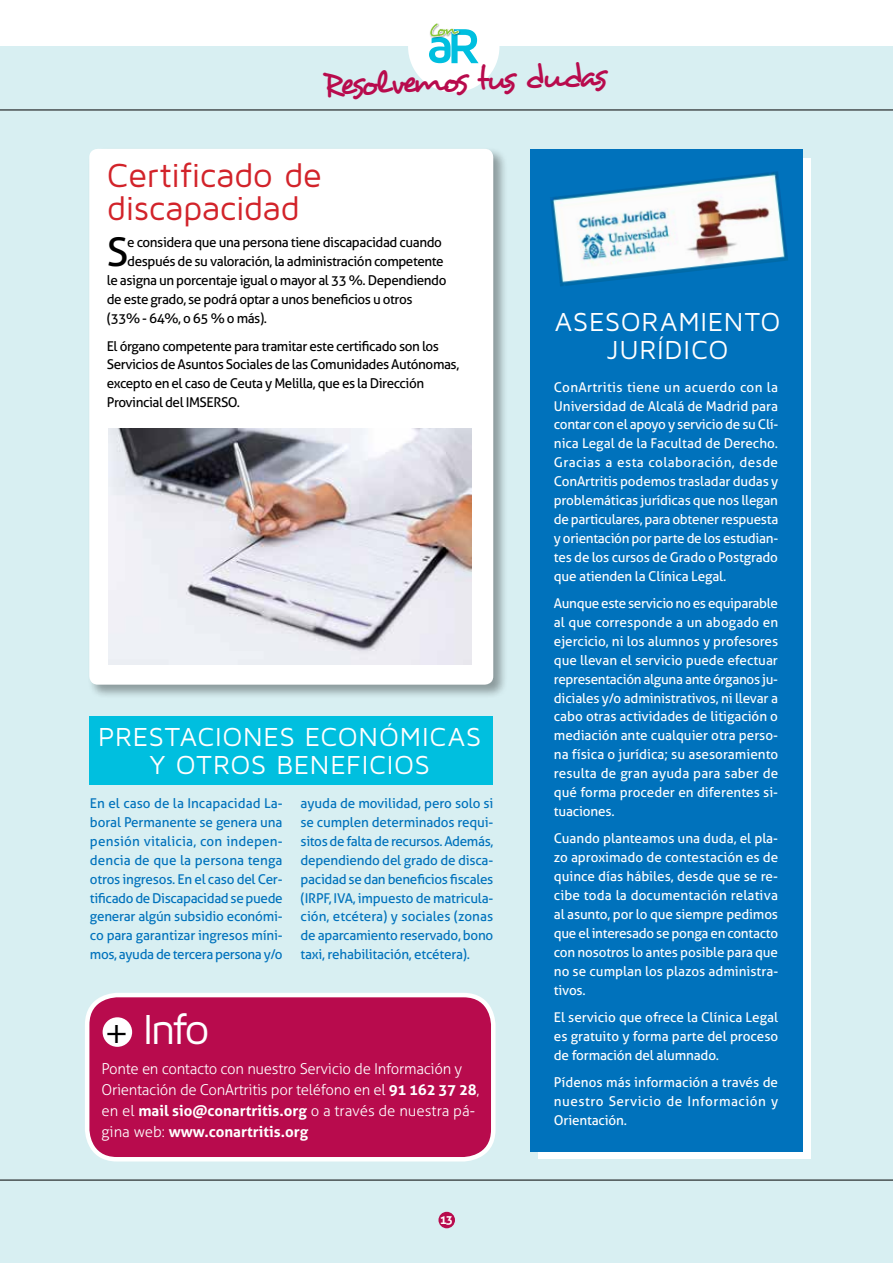
<style>
.page{position:relative;width:893px;height:1263px;background:#fff}
.page>*{position:absolute;margin:0;border:0;box-sizing:border-box;transform-origin:0 0}
.t1{font:43.5px "Maven Pro";color:#fff}
.t2{font:39.75px "Aller";color:#000}
.t3{font:36px "Helvetica Neue";color:#000}
.t4{font:34.5px/33px "Maven Pro";color:#d2232a}
.t5{font:33.75px "Desyrel";color:#b80b4d}
.t6{font:27px/28.5px "Maven Pro";letter-spacing:.03em;color:#fff;text-align:center}
.t7{font:300 15px/21px "Aller";letter-spacing:-.02em;color:#fff}
.t8{font:13.5px/18.9px "Aller";letter-spacing:-.01em;color:#fff;text-align:justify}
.t9{font:13.5px/18.9px "Aller";letter-spacing:-.02em;color:#0072bc;text-align:justify}
.t10{font:13.5px/18.9px "Aller";letter-spacing:-.03em;color:#000}
.t11{font:700 12px "Aller";color:#fff}
.s1{font-weight:700}
</style>
<div class="page">
<div style="left:0;top:47px;width:893px;height:1216px;background:#d8eff2"></div>
<hr style="left:0;top:1180px;width:893px;height:1px;background:#000">
<hr style="left:0;top:110px;width:893px;height:1px;background:#000">
<div style="left:87px;top:147px;width:421px;height:552px;background:#000;opacity:.35"></div>
<div style="left:89px;top:149px;width:404px;height:536px;background:#fff;border-radius:9px"></div>
<div style="left:89px;top:716px;width:404px;height:68px;background:#00bfdf"></div>
<img style="left:109px;top:428px;width:362px;height:236px">
<div style="left:408px;top:1px;width:91px;height:91px;background:#fff;border-radius:50%"></div>
<svg style="left:429px;top:23px;width:50px;height:40px"></svg>
<div style="left:538px;top:158px;width:272px;height:1001px;background:#fff"></div>
<div style="left:530px;top:149px;width:273px;height:1003px;background:#0072bc"></div>
<div style="left:438px;top:1212px;width:17px;height:16px;background:#b80b4d;border-radius:50%"></div>
<div style="left:87px;top:995px;width:406px;height:164px;background:#b80b4d;border-radius:30px"></div>
<div style="left:85px;top:993px;width:410px;height:168px;border:4px solid #fff;border-radius:30px"></div>
<div style="left:103px;top:1017px;width:29px;height:30px;background:#fff;border-radius:50%"></div>
<img style="left:550px;top:171px;width:238px;height:115px">
<h3 class="t5" style="left:322px;top:63px;width:285px;rotate:-2deg">Resol vemos tus dudas</h3>
<h3 class="t4" style="left:107px;top:158px;width:217px">CERTIFICADO DE<br>DISCAPACIDAD</h3>
<h2 class="t2" style="left:107px;top:228px;width:23px">S</h2>
<p class="t10" style="left:127px;top:233px;width:316px">e considera que una persona tiene discapacidad cuando</p>
<p class="t10" style="left:127px;top:252px;width:318px">después de su valoración, la administración competente</p>
<p class="t10" style="left:107px;top:271px;width:341px">le asigna un porcentaje igual o mayor al 33 %. Dependiendo</p>
<p class="t10" style="left:107px;top:290px;width:307px">de este grado, se podrá optar a unos beneficios u otros</p>
<p class="t10" style="left:107px;top:309px;width:162px">(33% - 64%, o 65 % o más).</p>
<p class="t10" style="left:107px;top:336px;width:354px">El órgano competente para tramitar este certificado son los Servicios de Asuntos Sociales de las Comunidades Autónomas, excepto en el caso de Ceuta y Melilla, que es la Dirección Provincial del IMSERSO.</p>
<h3 class="t6" style="left:98px;top:721px;width:385px">PRESTACIONES ECONÓM ICAS<br>Y OTROS BENEFICIOS</h3>
<p class="t9" style="left:90px;top:794px;width:194px">En el caso de la Incapacidad La&shy;boral Permanente se genera una pensión vitalicia, con indepen&shy;dencia de que la persona tenga otros ingresos. En el caso del Cer&shy;tificado de Discapacidad se puede generar algún subsidio económi&shy;co para garantizar ingresos míni&shy;mos, ayuda de tercera persona y/o</p>
<p class="t9" style="left:301px;top:794px;width:194px">ayuda de movilidad, pero solo si se cumplen determinados requi&shy;sitos de falta de recursos. Además, dependiendo del grado de disca&shy;pacidad se dan beneficios fiscales (IRPF, IVA, impuesto de matricula&shy;ción, etcétera) y sociales (zonas de aparcamiento reservado, bono taxi, rehabilitación, etcétera).</p>
<h1 class="t1" style="left:143px;top:1002px;width:68px">INFO</h1>
<p class="t7" style="left:102px;top:1058px;width:380px">Ponte en contacto con nuestro Servicio de Información y Orientación de ConArtritis por teléfono en el <span class="s1">91 162 37 28</span>, en el <span class="s1">mail sio@conartritis.org</span> o a través de nuestra pá&shy;gina web: <span class="s1">www.conartritis.org</span></p>
<h3 class="t3" style="left:106px;top:1008px;width:23px">+</h3>
<p class="t11" style="left:440px;top:1212px;width:15px">13</p>
<h3 class="t6" style="left:555px;top:306px;width:228px">ASESORAM IENTO<br>JURÍDICO</h3>
<p class="t8" style="left:554px;top:377px;width:226px">ConArtritis tiene un acuerdo con la Universidad de Alcalá de Madrid para contar con el apoyo y servicio de su Clí&shy;nica Legal de la Facultad de Derecho.<br>Gracias a esta colaboración, desde ConArtritis podemos trasladar dudas y problemáticas jurídicas que nos llegan de particulares, para obtener respuesta y orientación por parte de los estudian&shy;tes de los cursos de Grado o Postgrado que atienden la Clínica Legal.</p>
<p class="t8" style="left:554px;top:594px;width:226px">Aunque este servicio no es equiparable al que corresponde a un abogado en ejercicio, ni los alumnos y profesores que llevan el servicio puede efectuar representación alguna ante órganos ju&shy;diciales y/o administrativos, ni llevar a cabo otras actividades de litigación o mediación ante cualquier otra perso&shy;na física o jurídica; su asesoramiento resulta de gran ayuda para saber de qué forma proceder en diferentes si&shy;tuaciones.</p>
<p class="t8" style="left:554px;top:829px;width:226px">Cuando planteamos una duda, el pla&shy;zo aproximado de contestación es de quince días hábiles, desde que se re&shy;cibe toda la documentación relativa al asunto, por lo que siempre pedimos que el interesado se ponga en contacto con nosotros lo antes posible para que no se cumplan los plazos administra&shy;tivos.</p>
<p class="t8" style="left:554px;top:1008px;width:226px">El servicio que ofrece la Clínica Legal es gratuito y forma parte del proceso de formación del alumnado.</p>
<p class="t8" style="left:554px;top:1073px;width:226px">Pídenos más información a través de nuestro Servicio de Información y Orientación.</p>
</div>
